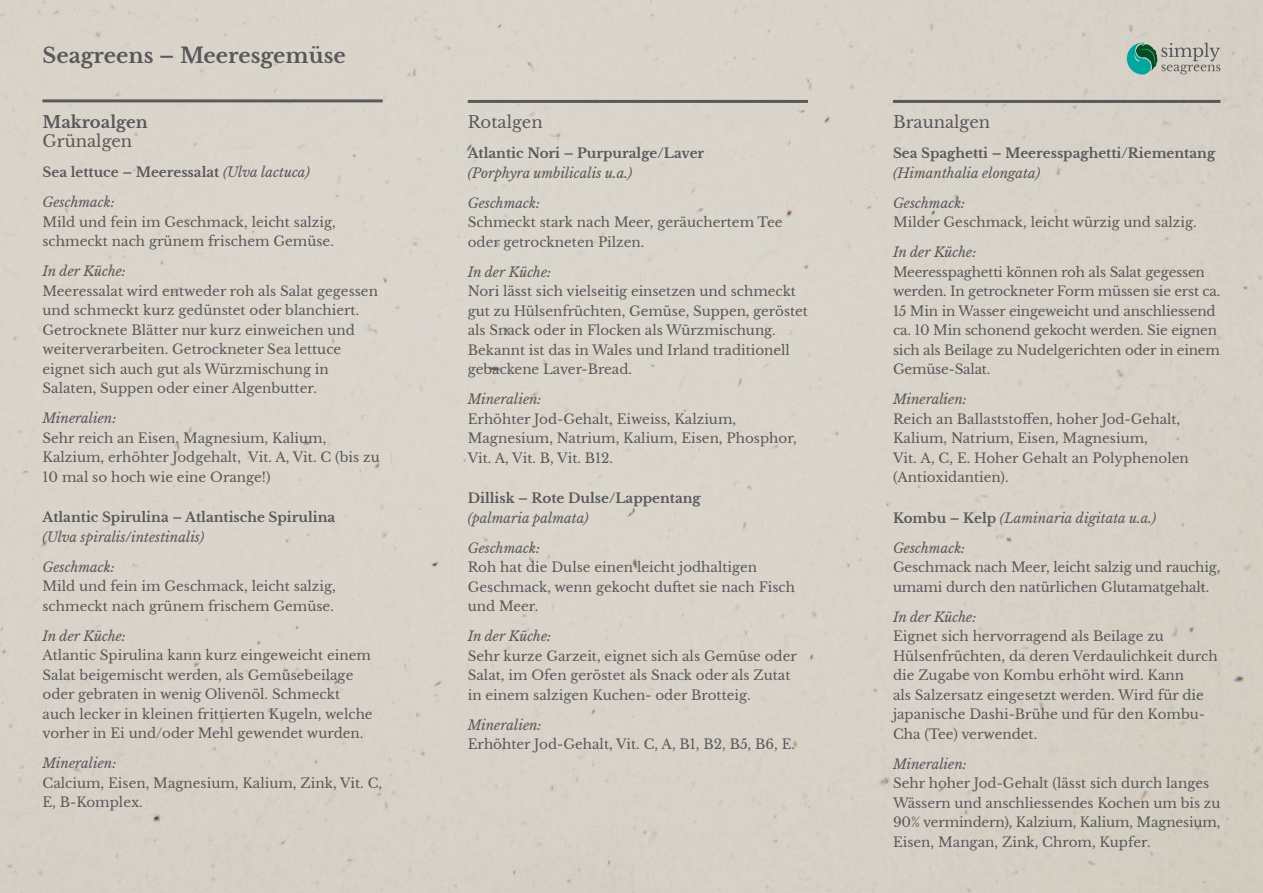
<style>
.page{position:relative;width:1263px;height:893px;background:#d9d3c9}
.page>*{position:absolute;margin:0;border:0;box-sizing:border-box;transform-origin:0 0}
.t1{font:700 21px "Libre Baskerville";color:#58595b}
.t2{font:16.5px "Libre Baskerville";color:#58595b}
.t3{font:700 16.5px "Libre Baskerville";color:#58595b}
.t4{font:13.5px/19.5px "Libre Baskerville";color:#58595b}
.t5{font:italic 13.5px "Libre Baskerville";color:#58595b}
.t6{font:700 13.5px "Libre Baskerville";color:#58595b}
.s1{font-weight:400;font-style:italic}
.s2{font-weight:700;font-style:normal}
</style>
<div class="page">
<hr style="left:43px;top:99px;width:340px;height:3px;background:#58595b">
<hr style="left:468px;top:100px;width:340px;height:3px;background:#58595b">
<hr style="left:893px;top:100px;width:327px;height:3px;background:#58595b">
<svg style="left:1127px;top:43px;width:93px;height:32px"></svg>
<h1 class="t1" style="left:43px;top:43px;width:305px">Seagreens – Meeresgemüse</h1>
<p class="t3" style="left:43px;top:112px;width:107px">Makroalgen</p>
<p class="t2" style="left:43px;top:131px;width:91px">Grünalgen</p>
<p class="t6" style="left:43px;top:164px;width:269px">Sea lettuce – Meeressalat <span class="s1">(Ulva lactuca)</span></p>
<p class="t5" style="left:43px;top:194px;width:74px">Geschmack:</p>
<p class="t4" style="left:43px;top:212px;width:295px">Mild und fein im Geschmack, leicht salzig, schmeckt nach grünem frischem Gemüse.</p>
<p class="t5" style="left:43px;top:263px;width:85px">In der Küche:</p>
<p class="t4" style="left:43px;top:281px;width:337px">Meeressalat wird entweder roh als Salat gegessen und schmeckt kurz gedünstet oder blanchiert.<br>Getrocknete Blätter nur kurz einweichen und weiterverarbeiten. Getrockneter Sea lettuce eignet sich auch gut als Würzmischung in Salaten, Suppen oder einer Algenbutter.</p>
<p class="t5" style="left:43px;top:410px;width:75px">Mineralien:</p>
<p class="t4" style="left:43px;top:428px;width:339px">Sehr reich an Eisen, Magnesium, Kalium,<br>Kalzium, erhöhter Jodgehalt, Vit. A, Vit. C (bis zu<br>10 mal so hoch wie eine Orange!)</p>
<p class="t6" style="left:43px;top:509px;width:294px">Atlantic Spirulina – Atlantische Spirulina</p>
<p class="t5" style="left:43px;top:529px;width:163px">(Ulva spiralis/intestinalis)</p>
<p class="t5" style="left:43px;top:559px;width:74px">Geschmack:</p>
<p class="t4" style="left:43px;top:577px;width:295px">Mild und fein im Geschmack, leicht salzig, schmeckt nach grünem frischem Gemüse.</p>
<p class="t5" style="left:43px;top:628px;width:85px">In der Küche:</p>
<p class="t4" style="left:43px;top:646px;width:332px">Atlantic Spirulina kann kurz eingeweicht einem Salat beigemischt werden, als Gemüsebeilage oder gebraten in wenig Olivenöl. Schmeckt auch lecker in kleinen frittierten Kugeln, welche vorher in Ei und/oder Mehl gewendet wurden.</p>
<p class="t5" style="left:43px;top:755px;width:75px">Mineralien:</p>
<p class="t4" style="left:43px;top:773px;width:341px">Calcium, Eisen, Magnesium, Kalium, Zink, Vit. C,<br>E, B-Komplex.</p>
<p class="t2" style="left:468px;top:112px;width:76px">Rotalgen</p>
<p class="t6" style="left:468px;top:145px;width:238px">Atlantic Nori – Purpuralge/Laver</p>
<p class="t5" style="left:468px;top:165px;width:166px">(Porphyra umbilicalis u.a.)</p>
<p class="t5" style="left:468px;top:195px;width:74px">Geschmack:</p>
<p class="t4" style="left:468px;top:213px;width:316px">Schmeckt stark nach Meer, geräuchertem Tee oder getrockneten Pilzen.</p>
<p class="t5" style="left:468px;top:264px;width:85px">In der Küche:</p>
<p class="t4" style="left:468px;top:282px;width:342px">Nori lässt sich vielseitig einsetzen und schmeckt gut zu Hülsenfrüchten, Gemüse, Suppen, geröstet als Snack oder in Flocken als Würzmischung.<br>Bekannt ist das in Wales und Irland traditionell gebackene Laver-Bread.</p>
<p class="t5" style="left:468px;top:391px;width:75px">Mineralien:</p>
<p class="t4" style="left:468px;top:409px;width:331px">Erhöhter Jod-Gehalt, Eiweiss, Kalzium,<br>Magnesium, Natrium, Kalium, Eisen, Phosphor,<br>Vit. A, Vit. B, Vit. B12.</p>
<p class="t6" style="left:468px;top:490px;width:235px">Dillisk – Rote Dulse/Lappentang</p>
<p class="t5" style="left:468px;top:510px;width:122px">(palmaria palmata)</p>
<p class="t5" style="left:468px;top:540px;width:74px">Geschmack:</p>
<p class="t4" style="left:468px;top:558px;width:329px">Roh hat die Dulse einen leicht jodhaltigen<br>Geschmack, wenn gekocht duftet sie nach Fisch und Meer.</p>
<p class="t5" style="left:468px;top:628px;width:85px">In der Küche:</p>
<p class="t4" style="left:468px;top:646px;width:331px">Sehr kurze Garzeit, eignet sich als Gemüse oder<br>Salat, im Ofen geröstet als Snack oder als Zutat in einem salzigen Kuchen- oder Brotteig.</p>
<p class="t5" style="left:468px;top:717px;width:75px">Mineralien:</p>
<p class="t4" style="left:468px;top:735px;width:329px">Erhöhter Jod-Gehalt, Vit. C, A, B1, B2, B5, B6, E.</p>
<p class="t2" style="left:893px;top:112px;width:99px">Braunalgen</p>
<p class="t6" style="left:893px;top:145px;width:324px">Sea Spaghetti – Meeresspaghetti/Riementang</p>
<p class="t5" style="left:893px;top:165px;width:149px">(Himanthalia elongata)</p>
<p class="t5" style="left:893px;top:195px;width:74px">Geschmack:</p>
<p class="t4" style="left:893px;top:213px;width:305px">Milder Geschmack, leicht würzig und salzig.</p>
<p class="t5" style="left:893px;top:244px;width:85px">In der Küche:</p>
<p class="t4" style="left:893px;top:262px;width:329px">Meeresspaghetti können roh als Salat gegessen werden. In getrockneter Form müssen sie erst ca.<br>15 Min in Wasser eingeweicht und anschliessend ca. 10 Min schonend gekocht werden. Sie eignen sich als Beilage zu Nudelgerichten oder in einem Gemüse-Salat.</p>
<p class="t5" style="left:893px;top:391px;width:75px">Mineralien:</p>
<p class="t4" style="left:893px;top:409px;width:297px">Reich an Ballaststoffen, hoher Jod-Gehalt, Kalium, Natrium, Eisen, Magnesium,<br>Vit. A, C, E. Hoher Gehalt an Polyphenolen (Antioxidantien).</p>
<p class="t5" style="left:893px;top:510px;width:265px"><span class="s2">Kombu – Kelp</span> (Laminaria digitata u.a.)</p>
<p class="t5" style="left:893px;top:540px;width:74px">Geschmack:</p>
<p class="t4" style="left:893px;top:558px;width:329px">Geschmack nach Meer, leicht salzig und rauchig, umami durch den natürlichen Glutamatgehalt.</p>
<p class="t5" style="left:893px;top:609px;width:85px">In der Küche:</p>
<p class="t4" style="left:893px;top:627px;width:326px">Eignet sich hervorragend als Beilage zu Hülsenfrüchten, da deren Verdaulichkeit durch die Zugabe von Kombu erhöht wird. Kann<br>als Salzersatz eingesetzt werden. Wird für die japanische Dashi-Brühe und für den Kombu-Cha (Tee) verwendet.</p>
<p class="t5" style="left:893px;top:756px;width:75px">Mineralien:</p>
<p class="t4" style="left:893px;top:774px;width:329px">Sehr hoher Jod-Gehalt (lässt sich durch langes Wässern und anschliessendes Kochen um bis zu 90% vermindern), Kalzium, Kalium, Magnesium, Eisen, Mangan, Zink, Chrom, Kupfer.</p>
</div>
